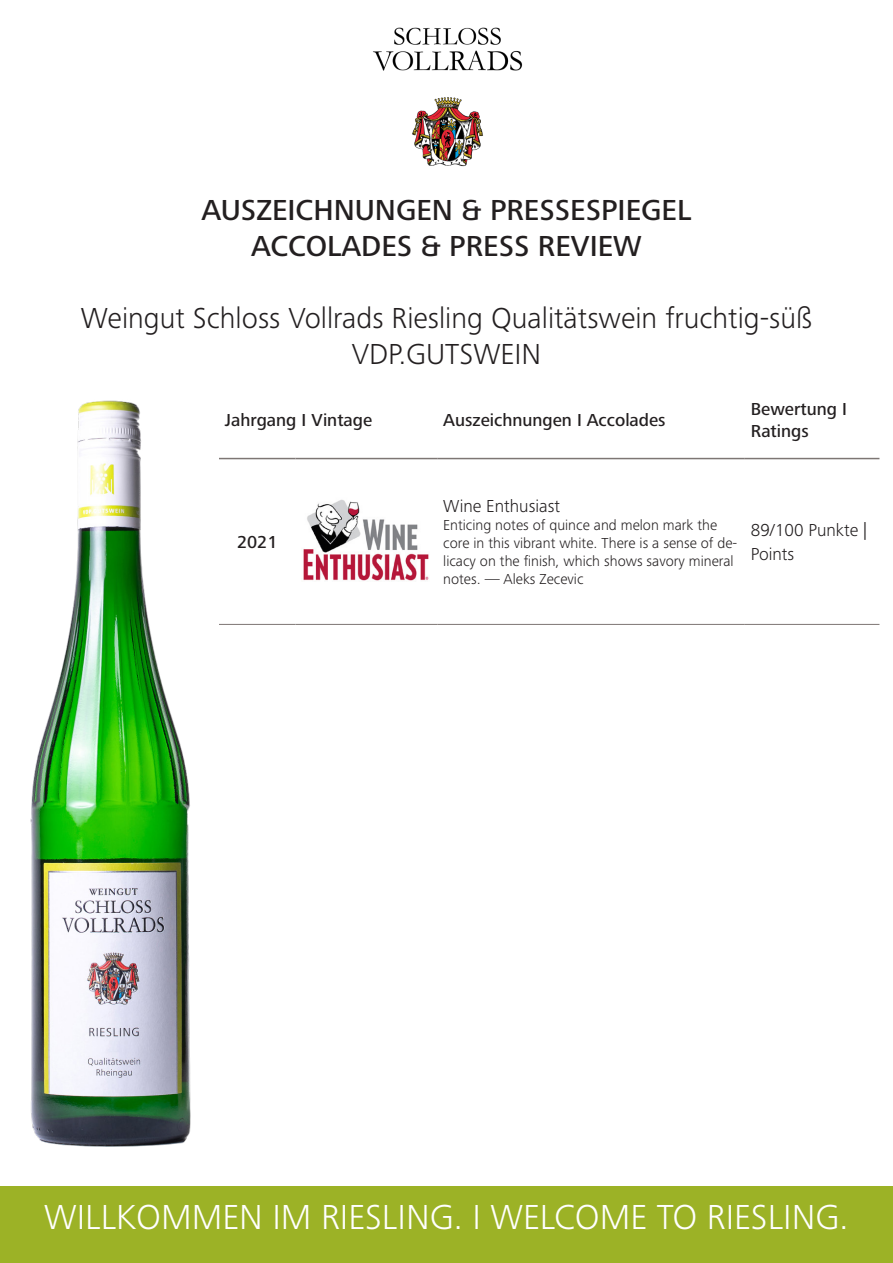
<style>
.page{position:relative;width:893px;height:1263px;background:#fff}
.page>*{position:absolute;margin:0;border:0;box-sizing:border-box;transform-origin:0 0}
.t1{font:300 36px "Frutiger Next Pro";color:#fff}
.t2{font:300 30px/36px "Frutiger Next Pro";color:#231f20;text-align:center}
.t3{font:500 30px/36px "Frutiger Next Pro";color:#231f20;text-align:center}
.t4{font:500 18px/21.6px "Frutiger Next Pro";color:#231f20}
.t5{font:300 18px/23.9px "Frutiger Next Pro";color:#231f20}
.t6{font:300 15px/18px "Frutiger Next Pro";color:#231f20}
</style>
<div class="page">
<div style="left:0;top:1186px;width:893px;height:77px;background:#9cb226"></div>
<img style="left:373px;top:27px;width:150px;height:140px">
<img style="left:30px;top:400px;width:161px;height:747px">
<hr style="left:437px;top:458px;width:308px;height:1px;background:#7d7674">
<hr style="left:437px;top:624px;width:308px;height:1px;background:#7d7674">
<hr style="left:295px;top:624px;width:142px;height:1px;background:#7d7674">
<hr style="left:295px;top:458px;width:142px;height:1px;background:#7d7674">
<hr style="left:219px;top:458px;width:76px;height:1px;background:#7d7674">
<hr style="left:219px;top:624px;width:76px;height:1px;background:#7d7674">
<hr style="left:745px;top:458px;width:134px;height:1px;background:#7d7674">
<hr style="left:745px;top:624px;width:134px;height:1px;background:#7d7674">
<img style="left:303px;top:499px;width:126px;height:82px">
<h2 class="t3" style="left:201px;top:192px;width:492px">AUSZEICHNUNGEN &amp; PRESSESPIEGEL<br>ACCOLADES &amp; PRESS REVIEW</h2>
<h2 class="t2" style="left:81px;top:300px;width:733px">Weingut Schloss Vollrads Riesling Qualitätswein fruchtig-süß<br>VDP.GUTSWEIN</h2>
<p class="t4" style="left:225px;top:409px;width:149px">Jahrgang I Vintage</p>
<p class="t4" style="left:443px;top:409px;width:224px">Auszeichnungen I Accolades</p>
<p class="t4" style="left:751px;top:398px;width:98px">Bewertung I<br>Ratings</p>
<p class="t4" style="left:237px;top:531px;width:42px">2021</p>
<p class="t5" style="left:443px;top:494px;width:118px">Wine Enthusiast</p>
<p class="t6" style="left:443px;top:516px;width:296px">Enticing notes of quince and melon mark the core in this vibrant white. There is a sense of de&shy;licacy on the finish, which shows savory mineral notes. — Aleks Zecevic</p>
<p class="t5" style="left:751px;top:518px;width:118px">89/100 Punkte |<br>Points</p>
<h1 class="t1" style="left:44px;top:1197px;width:806px">WILLKOMMEN IM RIESLING. I WELCOME TO RIESLING.</h1>
</div>
